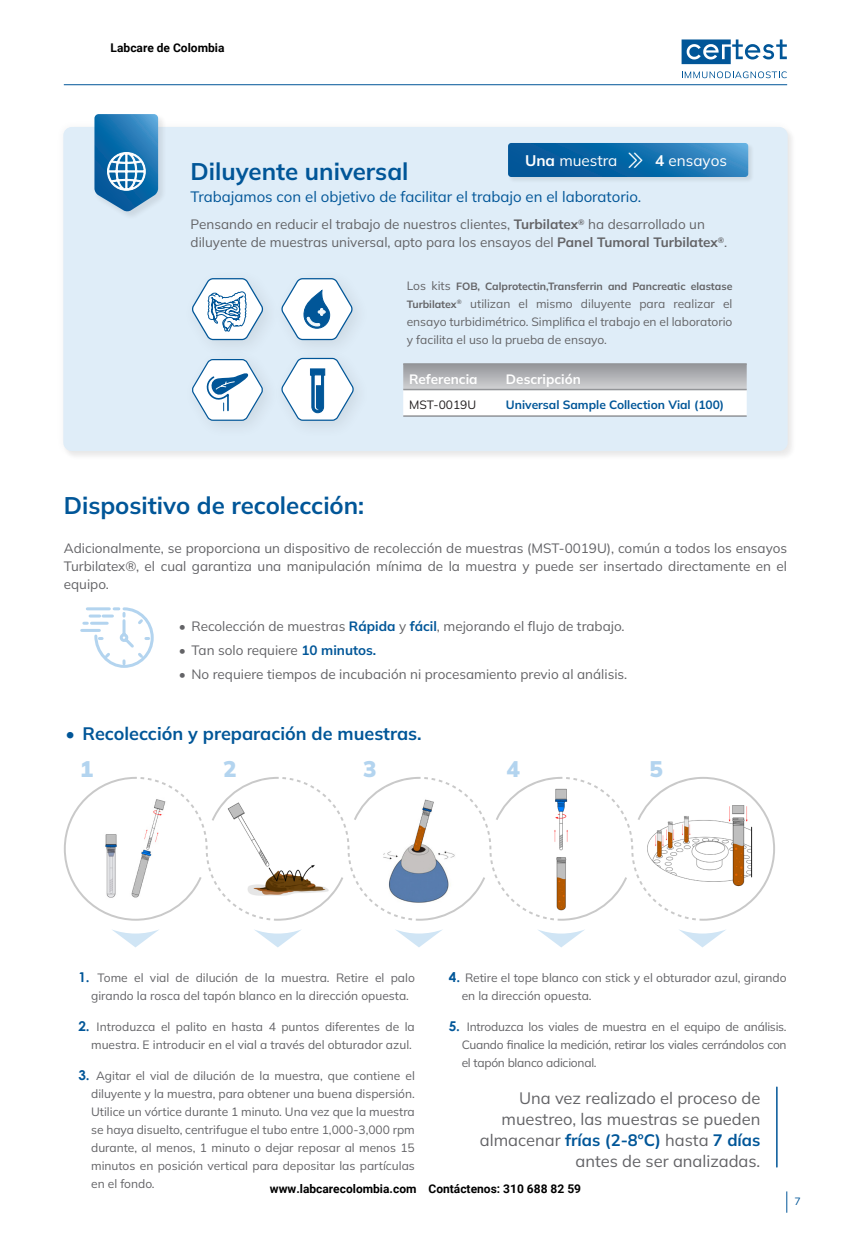
<style>
.page{position:relative;width:851px;height:1234px;background:#fff}
.page>*{position:absolute;margin:0;border:0;box-sizing:border-box;transform-origin:0 0}
.t1{font:700 24px "Mulish";color:#015698}
.t2{font:900 22.5px "Mulish";color:#b3d4ef}
.t3{font:700 18px "Mulish";color:#015698}
.t4{font:16.5px/21px "Mulish";color:#636366;text-align:right}
.t5{font:15.3px "Mulish";color:#fff}
.t6{font:700 15.3px "Mulish";color:#fff}
.t7{font:15px "Mulish";color:#015698}
.t8{font:13.5px/18px "Mulish";color:#636366;text-align:justify}
.t9{font:700 13.5px "Mulish";color:#fff}
.t10{font:12px/18px "Mulish";color:#636366;text-align:justify}
.t11{font:700 12px "Roboto";color:#000}
.t12{font:700 12px "Mulish";color:#015698}
.t13{font:12px "Mulish";color:#231f20}
.t14{font:700 10.5px "Mulish";color:#636366}
.t15{font:10.5px "Mulish";color:#015698}
.s1{font-family:"Quicksand";font-size:22.05px}
.s2{font-weight:700}
.s3{font-weight:400;font-size:12px}
.s4{font-weight:700;font-size:10.5px}
.s5{font-weight:700;color:#015698}
.s6{font-family:"Century Gothic";font-weight:700;font-size:13.5px;color:#015698}
</style>
<div class="page">
<svg style="left:786px;top:1191px;width:1px;height:21px"></svg>
<hr style="left:64px;top:84px;width:723px;height:1px;background:#015698">
<svg style="left:80px;top:607px;width:74px;height:61px"></svg>
<svg style="left:64px;top:777px;width:711px;height:143px"></svg>
<svg style="left:112px;top:929px;width:47px;height:18px"></svg>
<svg style="left:395px;top:929px;width:48px;height:18px"></svg>
<svg style="left:679px;top:929px;width:47px;height:18px"></svg>
<svg style="left:254px;top:929px;width:47px;height:18px"></svg>
<svg style="left:538px;top:929px;width:47px;height:18px"></svg>
<img style="left:98px;top:795px;width:73px;height:106px">
<img style="left:547px;top:785px;width:25px;height:127px">
<hr style="left:776px;top:1086px;width:1px;height:80px;background:#015698">
<div style="left:55px;top:119px;width:740px;height:339px;background:#231f20;opacity:.05"></div>
<div style="left:63px;top:127px;width:724px;height:324px;background:#dfedf8;border-radius:9px"></div>
<div style="left:94px;top:114px;width:73px;height:106px;background:#231f20;opacity:.1"></div>
<svg style="left:94px;top:114px;width:64px;height:98px;background:#418abc"></svg>
<svg style="left:282px;top:278px;width:72px;height:63px"></svg>
<svg style="left:281px;top:357px;width:74px;height:64px"></svg>
<svg style="left:192px;top:359px;width:72px;height:62px"></svg>
<div style="left:182px;top:267px;width:100px;height:92px;background:#dfedf8"></div>
<svg style="left:192px;top:278px;width:72px;height:63px"></svg>
<svg style="left:403px;top:364px;width:343px;height:51px;background:#d7d8d9"></svg>
<hr style="left:403px;top:363px;width:97px;height:1px;background:#939598">
<hr style="left:500px;top:363px;width:246px;height:1px;background:#939598">
<hr style="left:403px;top:389px;width:97px;height:1px;background:#939598">
<hr style="left:500px;top:389px;width:246px;height:1px;background:#939598">
<hr style="left:403px;top:415px;width:97px;height:1px;background:#636366">
<hr style="left:500px;top:415px;width:246px;height:1px;background:#636366">
<div style="left:508px;top:143px;width:246px;height:40px;background:#d2dfe9"></div>
<svg style="left:508px;top:143px;width:240px;height:34px;background:#156dab"></svg>
<svg style="left:681px;top:39px;width:105px;height:25px"></svg>
<svg style="left:682px;top:71px;width:104px;height:7px"></svg>
<p class="t11" style="left:111px;top:40px;width:115px">Labcare de Colombia</p>
<p class="t5" style="left:626px;top:150px;width:102px"><span class="s1">&gt;&gt;</span> ensayos</p>
<p class="t5" style="left:525px;top:150px;width:94px"><span class="s2">Una</span> muestra</p>
<p class="t6" style="left:655px;top:150px;width:11px">4</p>
<h1 class="t1" style="left:190px;top:155px;width:219px">Diluyente universal</h1>
<p class="t7" style="left:190px;top:187px;width:452px">Trabajamos con el objetivo de facilitar el trabajo en el laboratorio.</p>
<p class="t8" style="left:190px;top:215px;width:538px">Pensando en reducir el trabajo de nuestros clientes, <span class="s2">Turbilatex</span><sup>®</sup> ha desarrollado un diluyente de muestras universal, apto para los ensayos del <span class="s2">Panel Tumoral Turbilatex</span><sup>®</sup>.</p>
<p class="t14" style="left:406px;top:278px;width:327px"><span class="s3">Los kits</span> FOB, Calprotectin,Transferrin and Pancreatic elastase</p>
<p class="t10" style="left:406px;top:294px;width:327px"><span class="s4">Turbilatex</span><sup>®</sup> utilizan el mismo diluyente para realizar el ensayo turbidimétrico. Simplifica el trabajo en el laboratorio y facilita el uso la prueba de ensayo.</p>
<p class="t9" style="left:409px;top:369px;width:70px">Referencia</p>
<p class="t9" style="left:506px;top:369px;width:76px">Descripción</p>
<p class="t13" style="left:409px;top:396px;width:68px">MST-0019U</p>
<p class="t12" style="left:506px;top:396px;width:220px">Universal Sample Collection Vial (100)</p>
<h1 class="t1" style="left:64px;top:489px;width:302px">Dispositivo de recolección:</h1>
<p class="t8" style="left:64px;top:539px;width:724px">Adicionalmente, se proporciona un dispositivo de recolección de muestras (MST-0019U), común a todos los ensayos Turbilatex®, el cual garantiza una manipulación mínima de la muestra y puede ser insertado directamente en el equipo.</p>
<p class="t8" style="left:179px;top:617px;width:447px">• Recolección de muestras <span class="s5">Rápida</span> y <span class="s5">fácil</span>, mejorando el flujo de trabajo.</p>
<p class="t8" style="left:179px;top:641px;width:199px">• Tan solo requiere <span class="s5">10 minutos.</span></p>
<p class="t8" style="left:179px;top:665px;width:450px">• No requiere tiempos de incubación ni procesamiento previo al análisis.</p>
<h3 class="t3" style="left:66px;top:721px;width:357px">• Recolección y preparación de muestras.</h3>
<h2 class="t2" style="left:80px;top:753px;width:15px">1</h2>
<h2 class="t2" style="left:223px;top:753px;width:15px">2</h2>
<h2 class="t2" style="left:363px;top:753px;width:15px">3</h2>
<h2 class="t2" style="left:506px;top:753px;width:15px">4</h2>
<h2 class="t2" style="left:649px;top:753px;width:15px">5</h2>
<p class="t10" style="left:461px;top:968px;width:326px;text-indent:-13px"><span class="s6">4.</span> Retire el tope blanco con stick y el obturador azul, girando en la dirección opuesta.</p>
<p class="t10" style="left:461px;top:1016px;width:326px;text-indent:-13px"><span class="s6">5.</span> Introduzca los viales de muestra en el equipo de análisis.<br>Cuando finalice la medición, retirar los viales cerrándolos con el tapón blanco adicional.</p>
<p class="t10" style="left:78px;top:968px;width:338px;text-align:center"><span class="s6">1.</span> Tome el vial de dilución de la muestra. Retire el palo girando la rosca del tapón blanco en la dirección opuesta.</p>
<p class="t10" style="left:78px;top:1016px;width:338px;text-align:right"><span class="s6">2.</span> Introduzca el palito en hasta 4 puntos diferentes de la muestra. E introducir en el vial a través del obturador azul.</p>
<p class="t10" style="left:91px;top:1065px;width:325px;text-indent:-13px"><span class="s6">3.</span> Agitar el vial de dilución de la muestra, que contiene el diluyente y la muestra, para obtener una buena dispersión.<br>Utilice un vórtice durante 1 minuto. Una vez que la muestra se haya disuelto, centrifugue el tubo entre 1,000-3,000 rpm durante, al menos, 1 minuto o dejar reposar al menos 15 minutos en posición vertical para depositar las partículas en el fondo.</p>
<h3 class="t4" style="left:480px;top:1086px;width:282px">Una vez realizado el proceso de muestreo, las muestras se pueden almacenar <span class="s5">frías (2-8ºC)</span> hasta <span class="s5">7 días </span>antes de ser analizadas.</h3>
<p class="t11" style="left:270px;top:1180px;width:313px">www.labcarecolombia.com Contáctenos: 310 688 82 59</p>
<p class="t15" style="left:794px;top:1193px;width:8px">7</p>
</div>
